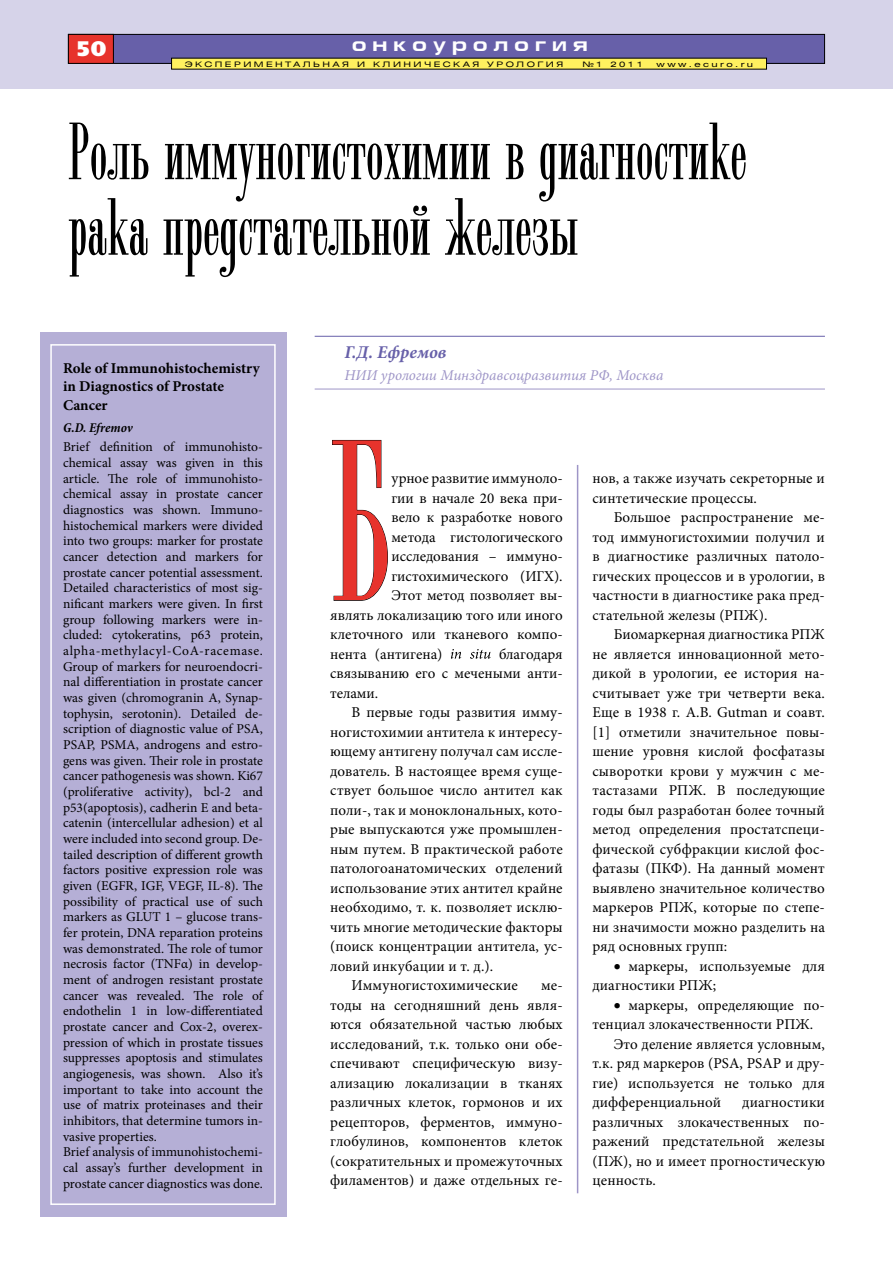
<style>
.page{position:relative;width:893px;height:1263px;background:#fff}
.page>*{position:absolute;margin:0;border:0;box-sizing:border-box;transform-origin:0 0}
.t1{font:224.1px "Radar";color:#e7332c}
.t2{font:79.5px/75.4px "Radar";color:#000}
.t3{font:21px "Free Set Black C";color:#fff}
.t4{font:700 19.5px "Europe Ext";letter-spacing:.3em;color:#fff}
.t5{font:italic 700 18px "Minion Pro";color:#6760a9}
.t6{font:15px/19.5px "Minion Pro";letter-spacing:.005em;color:#000;text-align:justify}
.t7{font:700 15px/18.8px "Minion Pro";color:#000}
.t8{font:italic 15px "Minion Pro";color:#9e95c7}
.t9{font:13.5px/15.6px "Minion Pro";color:#000}
.t10{font:italic 700 condensed 13.5px "Minion Pro";letter-spacing:-.005em;color:#000}
.t11{font:7.5px "Helios Ext";letter-spacing:.26em;color:#000;scale:1.25 1}
</style>
<div class="page">
<div style="left:40px;top:332px;width:246px;height:885px;background:#b5afd6"></div>
<hr style="left:315px;top:336px;width:510px;height:1px;background:#6760a9">
<hr style="left:315px;top:389px;width:510px;height:1px;background:#9e95c7">
<div style="left:50px;top:344px;width:226px;height:861px;border:2px solid #fff"></div>
<svg style="left:332px;top:440px;width:56px;height:161px"></svg>
<svg style="left:451px;top:649px;width:40px;height:10px"></svg>
<div style="left:0;top:0;width:893px;height:89px;background:#d6d3e9"></div>
<div style="left:68px;top:34px;width:757px;height:29px;background:#6760a9"></div>
<div style="left:68px;top:34px;width:757px;height:30px;border:1px solid #000"></div>
<div style="left:68px;top:34px;width:45px;height:29px;background:#e7332c"></div>
<div style="left:68px;top:34px;width:46px;height:30px;border:1px solid #000"></div>
<svg style="left:171px;top:58px;width:596px;height:12px;background:#d9cd55"></svg>
<hr style="left:577px;top:465px;width:1px;height:728px;background:#9e95c7">
<h3 class="t3" style="left:75px;top:37px;width:33px">50</h3>
<h3 class="t4" style="left:352px;top:33px;width:238px">онкоурология</h3>
<p class="t11" style="left:185px;top:59px;width:145px">ЭксперименТАЛЬН АЯ И</p>
<p class="t11" style="left:373px;top:59px;width:25px">КЛИНИ</p>
<p class="t11" style="left:424px;top:59px;width:16px">Ч ЕСК</p>
<p class="t11" style="left:463px;top:59px;width:82px">АЯ УР ОЛОГИ Я</p>
<p class="t11" style="left:582px;top:59px;width:50px">№1 2011</p>
<p class="t11" style="left:657px;top:59px;width:79px">www.ecuro.ru</p>
<h2 class="t2" style="left:68px;top:119px;width:680px">Роль иммуногистохимии в диагностике рака предстательной железы</h2>
<p class="t7" style="left:63px;top:358px;width:198px">Role of Immunohistochemistry in Diagnostics of Prostate<br>Cancer</p>
<p class="t10" style="left:63px;top:418px;width:71px">G.D. Efremov</p>
<p class="t9" style="left:63px;top:439px;width:201px">Brief definition of immunohisto&shy;chemical assay was given in this article. The role of immunohisto&shy;chemical assay in prostate cancer diagnostics was shown. Immuno&shy;histochemical markers were divided into two groups: marker for prostate cancer detection and markers for prostate cancer potential assessment.<br>Detailed characteristics of most sig&shy;nificant markers were given. In first group following markers were in&shy;cluded: cytokeratins, p63 protein, alpha-methylacyl-CoA-racemase.<br>Group of markers for neuroendocri&shy;nal differentiation in prostate cancer was given (chromogranin A, Synap&shy;tophysin, serotonin). Detailed de&shy;scription of diagnostic value of PSA, PSAP, PSMA, androgens and estro&shy;gens was given. Their role in prostate cancer pathogenesis was shown. Ki67 (proliferative activity), bcl-2 and p53(apoptosis), cadherin E and beta&shy;catenin (intercellular adhesion) et al were included into second group. De&shy;tailed description of different growth factors positive expression role was given (EGFR, IGF, VEGF, IL-8). The possibility of practical use of such markers as GLUT 1 – glucose trans&shy;fer protein, DNA reparation proteins was demonstrated. The role of tumor necrosis factor (TNFα) in develop&shy;ment of androgen resistant prostate cancer was revealed. The role of endothelin 1 in low-differentiated prostate cancer and Сox-2, overex&shy;pression of which in prostate tissues suppresses apoptosis and stimulates angiogenesis, was shown. Also it’s important to take into account the use of matrix proteinases and their inhibitors, that determine tumors in&shy;vasive properties.<br>Brief analysis of immunohistochemi&shy;cal assay’s further development in prostate cancer diagnostics was done.</p>
<p class="t5" style="left:344px;top:339px;width:104px">Г.Д. Ефремов</p>
<p class="t8" style="left:344px;top:365px;width:321px">НИИ урологии Минздравсоцразвития РФ, Москва</p>
<h1 class="t1" style="left:330px;top:408px;width:63px">Б</h1>
<p class="t6" style="left:391px;top:469px;width:173px">урное развитие иммуноло-</p>
<p class="t6" style="left:391px;top:488px;width:173px">гии в начале 20 века при-</p>
<p class="t6" style="left:391px;top:508px;width:173px">вело к разработке нового</p>
<p class="t6" style="left:391px;top:527px;width:173px">метода гистологического</p>
<p class="t6" style="left:391px;top:547px;width:173px">исследования – иммуно-</p>
<p class="t6" style="left:391px;top:566px;width:173px">гистохимического (ИГХ).</p>
<p class="t6" style="left:391px;top:586px;width:173px">Этот метод позволяет вы-</p>
<p class="t6" style="left:330px;top:605px;width:234px">являть локализацию того или иного</p>
<p class="t6" style="left:330px;top:625px;width:234px">клеточного или тканевого компо-</p>
<p class="t6" style="left:330px;top:644px;width:114px">нента (антигена)</p>
<p class="t6" style="left:330px;top:644px;width:234px;text-indent:169px">благодаря связыванию его с мечеными анти&shy;телами.</p>
<p class="t6" style="left:351px;top:703px;width:213px">В первые годы развития имму-</p>
<p class="t6" style="left:330px;top:722px;width:234px">ногистохимии антитела к интересу-</p>
<p class="t6" style="left:330px;top:742px;width:234px">ющему антигену получал сам иссле-</p>
<p class="t6" style="left:330px;top:761px;width:234px">дователь. В настоящее время суще-</p>
<p class="t6" style="left:330px;top:781px;width:234px">ствует большое число антител как</p>
<p class="t6" style="left:330px;top:800px;width:234px">поли-, так и моноклональных, кото-</p>
<p class="t6" style="left:330px;top:820px;width:234px">рые выпускаются уже промышлен-</p>
<p class="t6" style="left:330px;top:839px;width:234px">ным путем. В практической работе</p>
<p class="t6" style="left:330px;top:859px;width:234px">патологоанатомических отделений</p>
<p class="t6" style="left:330px;top:878px;width:234px">использование этих антител крайне</p>
<p class="t6" style="left:330px;top:898px;width:234px">необходимо, т. к. позволяет исклю-</p>
<p class="t6" style="left:330px;top:917px;width:234px">чить многие методические факторы</p>
<p class="t6" style="left:330px;top:937px;width:234px">(поиск концентрации антитела, ус-</p>
<p class="t6" style="left:330px;top:956px;width:165px">ловий инкубации и т. д.).</p>
<p class="t6" style="left:351px;top:976px;width:168px">Иммуногистохимические</p>
<p class="t6" style="left:330px;top:976px;width:234px;text-indent:211px">ме&shy;тоды на сегодняшний день явля&shy;ются обязательной частью любых исследований, т.к. только они обе&shy;спечивают специфическую визу&shy;ализацию локализации в тканях различных клеток, гормонов и их рецепторов, ферментов, иммуно&shy;глобулинов, компонентов клеток (сократительных и промежуточных филаментов) и даже отдельных ге-</p>
<p class="t6" style="left:592px;top:469px;width:234px">нов, а также изучать секреторные и синтетические процессы.</p>
<p class="t6" style="left:592px;top:508px;width:234px;text-indent:21px">Большое распространение ме&shy;тод иммуногистохимии получил и в диагностике различных патоло&shy;гических процессов и в урологии, в частности в диагностике рака пред&shy;стательной железы (РПЖ).</p>
<p class="t6" style="left:592px;top:625px;width:234px;text-indent:21px">Биомаркерная диагностика РПЖ не является инновационной мето&shy;дикой в урологии, ее история на&shy;считывает уже три четверти века.<br>Еще в 1938 г. A.B. Gutman и соавт. [1] отметили значительное повы&shy;шение уровня кислой фосфатазы сыворотки крови у мужчин с ме&shy;тастазами РПЖ. В последующие годы был разработан более точный метод определения простатспеци&shy;фической субфракции кислой фос&shy;фатазы (ПКФ). На данный момент выявлено значительное количество маркеров РПЖ, которые по степе&shy;ни значимости можно разделить на ряд основных групп:</p>
<p class="t6" style="left:592px;top:956px;width:234px;text-indent:21px">• маркеры, используемые для диагностики РПЖ;</p>
<p class="t6" style="left:614px;top:995px;width:213px">• маркеры, определяющие по-</p>
<p class="t6" style="left:592px;top:1015px;width:222px">тенциал злокачественности РПЖ.</p>
<p class="t6" style="left:614px;top:1034px;width:213px">Это деление является условным,</p>
<p class="t6" style="left:592px;top:1054px;width:234px">т.к. ряд маркеров (PSA, PSAP и дру-</p>
<p class="t6" style="left:592px;top:1073px;width:234px">гие) используется не только для</p>
<p class="t6" style="left:592px;top:1093px;width:130px">дифференциальной</p>
<p class="t6" style="left:592px;top:1093px;width:234px;text-indent:150px">диагностики различных злокачественных по&shy;ражений предстательной железы (ПЖ), но и имеет прогностическую ценность.</p>
</div>
